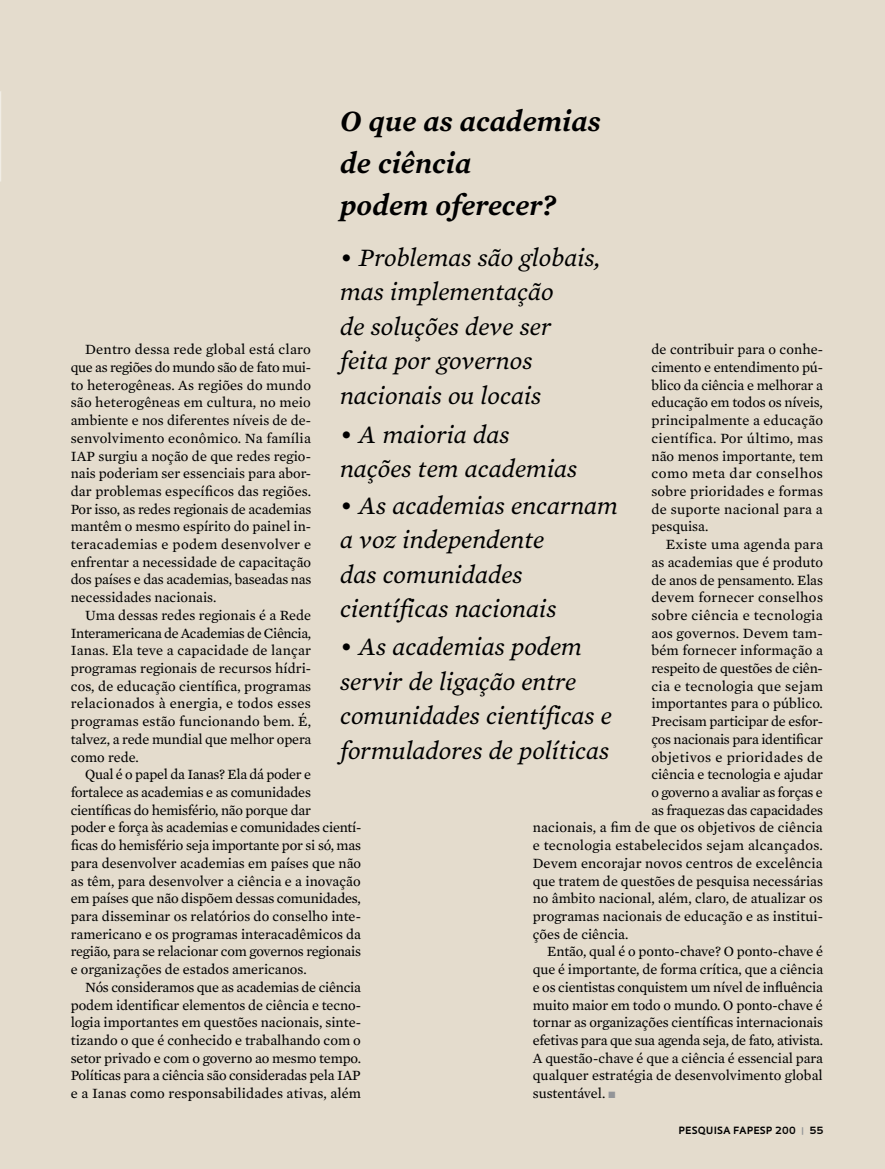
<style>
.page{position:relative;width:885px;height:1169px;background:#fff}
.page>*{position:absolute;margin:0;border:0;box-sizing:border-box;transform-origin:0 0}
.t1{font:italic 600 30px/42px "Mercury Text G2";color:#000}
.t2{font:italic 25.5px/34.5px "Mercury Text G2";color:#000}
.t3{font:14.4px/17.7px "Mercury Text G2";letter-spacing:-.005em;color:#000;text-align:justify}
.t4{font:14.4px "Mercury Text G2";letter-spacing:.02em;color:#000}
.t5{font:14.4px "Mercury Text G2";letter-spacing:-.025em;color:#000}
.t6{font:14.4px "Mercury Text G2";letter-spacing:.025em;color:#000}
.t7{font:14.4px "Mercury Text G2";letter-spacing:.015em;color:#000}
.t8{font:700 9.75px "Oculum";letter-spacing:.045em;color:#000}
.s1{color:#939598}
</style>
<div class="page">
<div style="left:0;top:0;width:885px;height:1168px;background:#e4dccd"></div>
<svg style="left:0;top:91px;width:1px;height:90px"></svg>
<h1 class="t1" style="left:340px;top:98px;width:262px">O que as academias de ciência<br>podem oferecer?</h1>
<h2 class="t2" style="left:340px;top:239px;width:262px">• Problemas são globais, mas implementação<br>de soluções deve ser feita por governos nacionais ou locais</h2>
<h2 class="t2" style="left:340px;top:416px;width:239px">• A maioria das nações tem academias</h2>
<h2 class="t2" style="left:340px;top:486px;width:279px">• As academias encarnam a voz independente<br>das comunidades científicas nacionais</h2>
<h2 class="t2" style="left:340px;top:628px;width:273px">• As academias podem servir de ligação entre comunidades científicas e formuladores de políticas</h2>
<p class="t3" style="left:71px;top:340px;width:242px;text-indent:14px">Dentro dessa rede global está claro que as regiões do mundo são de fato mui&shy;to heterogêneas. As regiões do mundo são heterogêneas em cultura, no meio ambiente e nos diferentes níveis de de&shy;senvolvimento econômico. Na família IAP surgiu a noção de que redes regio&shy;nais poderiam ser essenciais para abor&shy;dar problemas específicos das regiões.<br>Por isso, as redes regionais de academias mantêm o mesmo espírito do painel in&shy;teracademias e podem desenvolver e enfrentar a necessidade de capacitação dos países e das academias, baseadas nas necessidades nacionais.</p>
<p class="t3" style="left:71px;top:605px;width:242px;text-indent:14px">Uma dessas redes regionais é a Rede Interamericana de Academias de Ciência, Ianas. Ela teve a capacidade de lançar programas regionais de recursos hídri&shy;cos, de educação científica, programas relacionados à energia, e todos esses programas estão funcionando bem. É, talvez, a rede mundial que melhor opera como rede.</p>
<p class="t3" style="left:71px;top:765px;width:292px;text-align:left;text-indent:14px">Qual é o papel da Ianas? Ela dá poder e fortalece as academias e as comunidades científicas do hemisfério, não porque dar<br>poder e força às academias e comunidades cientí&shy;ficas do hemisfério seja importante por si só, mas para desenvolver academias em países que não as têm, para desenvolver a ciência e a inovação em países que não dispõem dessas comunidades, para disseminar os relatórios do conselho inte&shy;ramericano e os programas interacadêmicos da região, para se relacionar com governos regionais e organizações de estados americanos.</p>
<p class="t3" style="left:71px;top:977px;width:292px;text-indent:14px">Nós consideramos que as academias de ciência podem identificar elementos de ciência e tecno&shy;logia importantes em questões nacionais, sinte&shy;tizando o que é conhecido e trabalhando com o setor privado e com o governo ao mesmo tempo.<br>Políticas para a ciência são consideradas pela IAP e a Ianas como responsabilidades ativas, além</p>
<p class="t3" style="left:651px;top:340px;width:173px">de contribuir para o conhe&shy;cimento e entendimento pú&shy;blico da ciência e melhorar a educação em todos os níveis, principalmente a educação científica. Por último, mas não menos importante, tem como meta dar conselhos sobre prioridades e formas de suporte nacional para a pesquisa.</p>
<p class="t4" style="left:666px;top:534px;width:159px">Existe uma agenda para</p>
<p class="t3" style="left:651px;top:552px;width:173px">as academias que é produto</p>
<p class="t3" style="left:651px;top:570px;width:173px">de anos de pensamento. Elas</p>
<p class="t4" style="left:651px;top:587px;width:173px">devem fornecer conselhos</p>
<p class="t4" style="left:651px;top:604px;width:173px">sobre ciência e tecnologia</p>
<p class="t7" style="left:651px;top:622px;width:173px">aos governos. Devem tam-</p>
<p class="t3" style="left:651px;top:641px;width:173px">bém fornecer informação a</p>
<p class="t3" style="left:651px;top:658px;width:171px">respeito de questões de ciên-</p>
<p class="t4" style="left:651px;top:675px;width:173px">cia e tecnologia que sejam</p>
<p class="t3" style="left:651px;top:694px;width:173px">importantes para o público.</p>
<p class="t3" style="left:651px;top:711px;width:173px">Precisam participar de esfor-</p>
<p class="t3" style="left:651px;top:729px;width:173px">ços nacionais para identificar</p>
<p class="t6" style="left:651px;top:746px;width:173px">objetivos e prioridades de</p>
<p class="t3" style="left:651px;top:765px;width:173px">ciência e tecnologia e ajudar</p>
<p class="t5" style="left:651px;top:782px;width:173px">o governo a avaliar as forças e</p>
<p class="t3" style="left:651px;top:800px;width:173px">as fraquezas das capacidades</p>
<p class="t3" style="left:533px;top:818px;width:292px">nacionais, a fim de que os objetivos de ciência</p>
<p class="t4" style="left:533px;top:835px;width:292px">e tecnologia estabelecidos sejam alcançados.</p>
<p class="t3" style="left:533px;top:853px;width:292px">Devem encorajar novos centros de excelência</p>
<p class="t3" style="left:533px;top:871px;width:292px">que tratem de questões de pesquisa necessárias</p>
<p class="t3" style="left:533px;top:889px;width:291px">no âmbito nacional, além, claro, de atualizar os</p>
<p class="t3" style="left:533px;top:906px;width:292px">programas nacionais de educação e as institui-</p>
<p class="t3" style="left:533px;top:924px;width:97px">ções de ciência.</p>
<p class="t3" style="left:547px;top:942px;width:278px">Então, qual é o ponto-chave? O ponto-chave é</p>
<p class="t3" style="left:533px;top:959px;width:292px">que é importante, de forma crítica, que a ciência</p>
<p class="t3" style="left:533px;top:977px;width:292px">e os cientistas conquistem um nível de influência</p>
<p class="t3" style="left:533px;top:995px;width:292px">muito maior em todo o mundo. O ponto-chave é</p>
<p class="t3" style="left:533px;top:1012px;width:292px">tornar as organizações científicas internacionais</p>
<p class="t3" style="left:533px;top:1030px;width:292px">efetivas para que sua agenda seja, de fato, ativista.</p>
<p class="t3" style="left:533px;top:1048px;width:292px">A questão-chave é que a ciência é essencial para</p>
<p class="t3" style="left:533px;top:1066px;width:291px">qualquer estratégia de desenvolvimento global</p>
<p class="t3" style="left:533px;top:1083px;width:84px">sustentável. <span class="s1">■</span></p>
<p class="t8" style="left:679px;top:1123px;width:147px">PESQUISA FAPESP 200 <span class="s1">|</span> 55</p>
</div>
